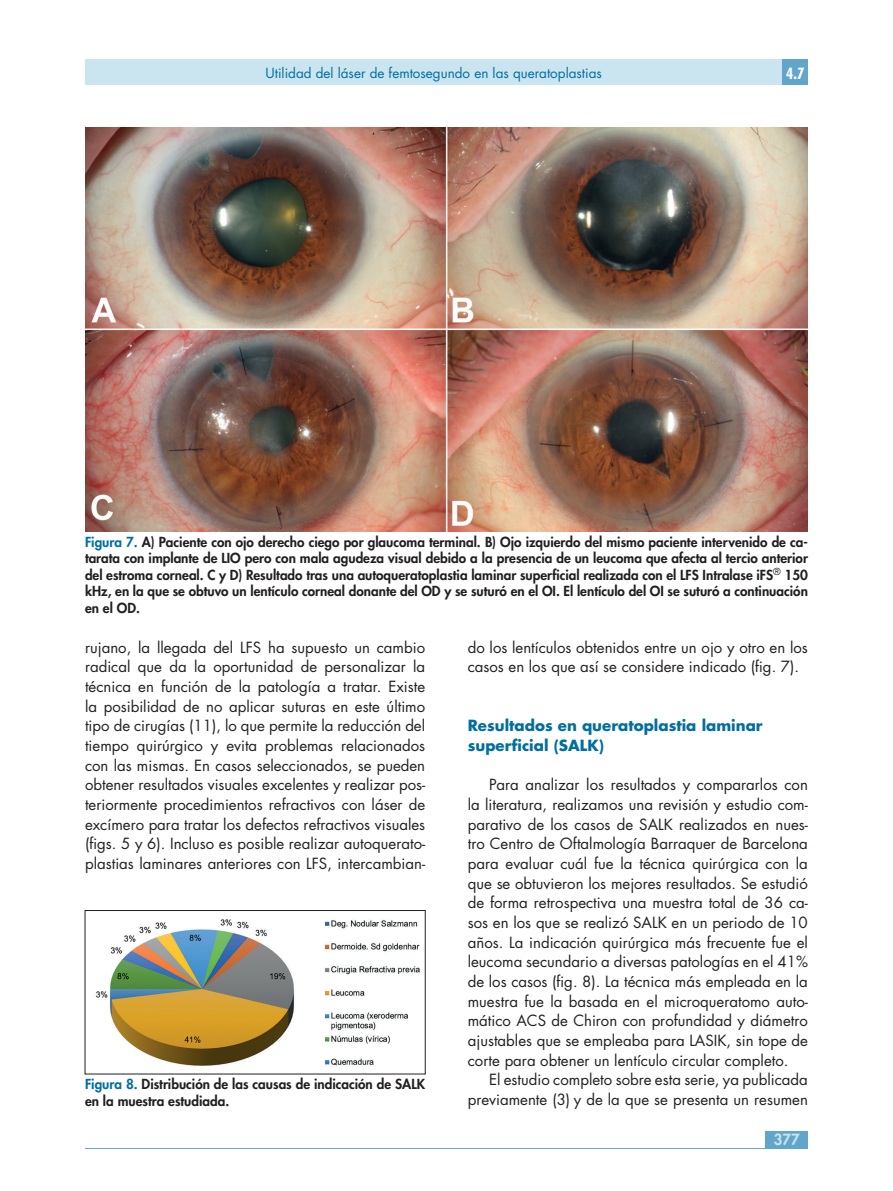
<style>
.page{position:relative;width:893px;height:1191px;background:#fff}
.page>*{position:absolute;margin:0;border:0;box-sizing:border-box;transform-origin:0 0}
.t1{font:15px/19.6px "Futura Std";color:#231f20;text-align:justify}
.t2{font:700 15px/19.6px "Futura Std";color:#006ea0}
.t3{font:800 15px "Futura Std";color:#cae4f0}
.t4{font:700 condensed 15px "Futura Std";color:#fff}
.t5{font:800 13.5px/16.5px "Futura Std";color:#231f20;text-align:justify}
.t6{font:13.5px "Futura Std";color:#006ea0}
.s1{color:#006ea0}
</style>
<div class="page">
<div style="left:765px;top:1131px;width:43px;height:17px;background:#62a5ca"></div>
<div style="left:85px;top:60px;width:723px;height:25px;background:#cae4f0"></div>
<div style="left:782px;top:60px;width:26px;height:25px;background:#62a5ca"></div>
<hr style="left:85px;top:1148px;width:723px;height:1px;background:#62a5ca">
<img style="left:85px;top:128px;width:723px;height:403px">
<img style="left:96px;top:919px;width:324px;height:147px">
<div style="left:85px;top:910px;width:340px;height:164px;border:1px solid #231f20"></div>
<p class="t6" style="left:266px;top:64px;width:338px">Utilidad del láser de femtosegundo en las queratoplastias</p>
<p class="t4" style="left:786px;top:64px;width:20px">4.7</p>
<p class="t5" style="left:85px;top:533px;width:724px"><span class="s1">Figura 7.</span> A) Paciente con ojo derecho ciego por glaucoma terminal. B) Ojo izquierdo del mismo paciente intervenido de ca&shy;tarata con implante de LIO pero con mala agudeza visual debido a la presencia de un leucoma que afecta al tercio anterior del estroma corneal. C y D) Resultado tras una autoqueratoplastia laminar superficial realizada con el LFS Intralase iFS<sup>®</sup> 150 kHz, en la que se obtuvo un lentículo corneal donante del OD y se suturó en el OI. El lentículo del OI se suturó a continuación en el OD.</p>
<p class="t1" style="left:85px;top:637px;width:342px">rujano, la llegada del LFS ha supuesto un cambio radical que da la oportunidad de personalizar la técnica en función de la patología a tratar. Existe la posibilidad de no aplicar suturas en este último tipo de cirugías (11), lo que permite la reducción del tiempo quirúrgico y evita problemas relacionados con las mismas. En casos seleccionados, se pueden obtener resultados visuales excelentes y realizar pos&shy;teriormente procedimientos refractivos con láser de excímero para tratar los defectos refractivos visuales (figs. 5 y 6). Incluso es posible realizar autoquerato&shy;plastias laminares anteriores con LFS, intercambian-</p>
<p class="t1" style="left:468px;top:637px;width:342px">do los lentículos obtenidos entre un ojo y otro en los casos en los que así se considere indicado (fig. 7).</p>
<p class="t2" style="left:468px;top:715px;width:296px">Resultados en queratoplastia laminar superficial (SALK)</p>
<p class="t1" style="left:468px;top:775px;width:342px;text-indent:21px">Para analizar los resultados y compararlos con la literatura, realizamos una revisión y estudio com&shy;parativo de los casos de SALK realizados en nues&shy;tro Centro de Oftalmología Barraquer de Barcelona para evaluar cuál fue la técnica quirúrgica con la que se obtuvieron los mejores resultados. Se estudió de forma retrospectiva una muestra total de 36 ca&shy;sos en los que se realizó SALK en un periodo de 10 años. La indicación quirúrgica más frecuente fue el leucoma secundario a diversas patologías en el 41% de los casos (fig. 8). La técnica más empleada en la muestra fue la basada en el microqueratomo auto&shy;mático ACS de Chiron con profundidad y diámetro ajustables que se empleaba para LASIK, sin tope de corte para obtener un lentículo circular completo.</p>
<p class="t1" style="left:468px;top:1070px;width:342px;text-align:right">El estudio completo sobre esta serie, ya publicada previamente (3) y de la que se presenta un resumen</p>
<p class="t5" style="left:85px;top:1076px;width:342px"><span class="s1">Figura 8.</span> Distribución de las causas de indicación de SALK en la muestra estudiada.</p>
<p class="t3" style="left:774px;top:1129px;width:28px">377</p>
</div>
